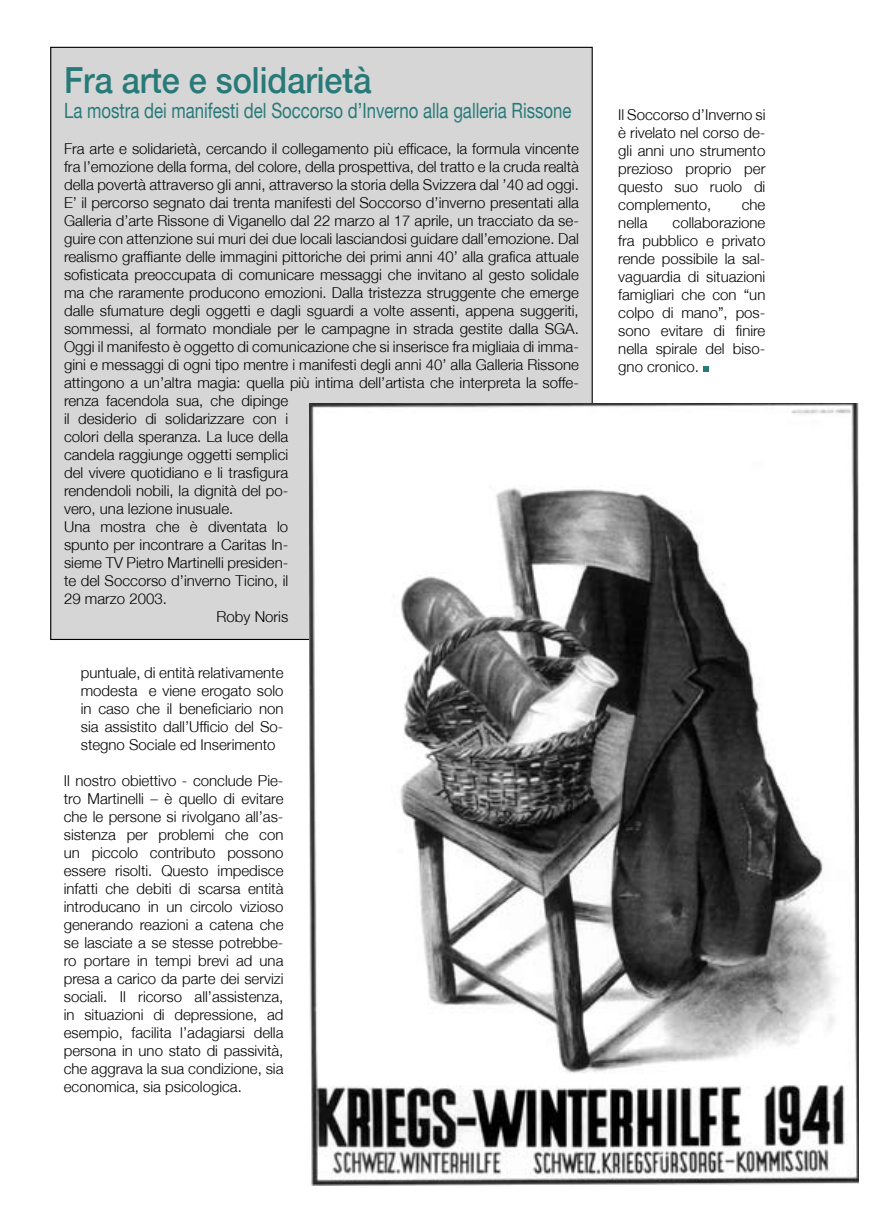
<style>
.page{position:relative;width:893px;height:1212px;background:#fff}
.page>*{position:absolute;margin:0;border:0;box-sizing:border-box;transform-origin:0 0}
.Normale{font:500 36px "Helvetica Neue";color:#277a78;scale:.9 1}
.Normale-2{font:21px "Helvetica Neue";color:#277a78;scale:.8 1}
.Normale-3{font:300 15px/18px "Helvetica Neue";color:#000;text-align:justify}
</style>
<div class="page">
<div style="left:51px;top:47px;width:541px;height:592px;background:#d6d6d6"></div>
<img style="left:310px;top:403px;width:549px;height:782px">
<svg style="left:703px;top:366px;width:5px;height:6px"></svg>
<p class="Normale" style="left:64px;top:59px;width:343px">Fra arte e solidarietà</p>
<p class="Normale-2" style="left:64px;top:98px;width:636px">La mostra dei manifesti del Soccorso d’Inverno alla galleria Rissone</p>
<p class="Normale-3" style="left:64px;top:139px;width:516px;text-align:left">Fra arte e solidarietà, cercando il collegamento più efficace, la formula vincente fra l’emozione della forma, del colore, della prospettiva, del tratto e la cruda realtà della povertà attraverso gli anni, attraverso la storia della Svizzera dal ’40 ad oggi.<br>E’ il percorso segnato dai trenta manifesti del Soccorso d’inverno presentati alla Galleria d’arte Rissone di Viganello dal 22 marzo al 17 aprile, un tracciato da se&shy;guire con attenzione sui muri dei due locali lasciandosi guidare dall’emozione. Dal realismo graffiante delle immagini pittoriche dei primi anni 40’ alla grafica attuale sofisticata preoccupata di comunicare messaggi che invitano al gesto solidale ma che raramente producono emozioni. Dalla tristezza struggente che emerge dalle sfumature degli oggetti e dagli sguardi a volte assenti, appena suggeriti, sommessi, al formato mondiale per le campagne in strada gestite dalla SGA.<br>Oggi il manifesto è oggetto di comunicazione che si inserisce fra migliaia di imma&shy;gini e messaggi di ogni tipo mentre i manifesti degli anni 40’ alla Galleria Rissone attingono a un’altra magia: quella più intima dell’artista che interpreta la soffe&shy;renza facendola sua, che dipinge<br>il desiderio di solidarizzare con i<br>colori della speranza. La luce della<br>candela raggiunge oggetti semplici<br>del vivere quotidiano e li trasfigura<br>rendendoli nobili, la dignità del po-<br>vero, una lezione inusuale.</p>
<p class="Normale-3" style="left:64px;top:517px;width:226px">Una mostra che è diventata lo spunto per incontrare a Caritas In&shy;sieme TV Pietro Martinelli presiden&shy;te del Soccorso d’inverno Ticino, il 29 marzo 2003.</p>
<p class="Normale-3" style="left:217px;top:607px;width:73px">Roby Noris</p>
<p class="Normale-3" style="left:81px;top:663px;width:204px">puntuale, di entità relativamente modesta e viene erogato solo in caso che il beneficiario non sia assistito dall’Ufficio del So&shy;stegno Sociale ed Inserimento</p>
<p class="Normale-3" style="left:64px;top:771px;width:221px">Il nostro obiettivo - conclude Pie&shy;tro Martinelli – è quello di evitare che le persone si rivolgano all’as&shy;sistenza per problemi che con un piccolo contributo possono essere risolti. Questo impedisce infatti che debiti di scarsa entità introducano in un circolo vizioso generando reazioni a catena che se lasciate a se stesse potrebbe&shy;ro portare in tempi brevi ad una presa a carico da parte dei servizi sociali. Il ricorso all’assistenza, in situazioni di depressione, ad esempio, facilita l’adagiarsi della persona in uno stato di passività, che aggrava la sua condizione, sia economica, sia psicologica.</p>
<p class="Normale-3" style="left:618px;top:105px;width:149px">Il Soccorso d’Inverno si è rivelato nel corso de&shy;gli anni uno strumento prezioso proprio per questo suo ruolo di complemento,</p>
<p class="Normale-3" style="left:742px;top:195px;width:25px">che</p>
<p class="Normale-3" style="left:618px;top:213px;width:149px;text-indent:54px">collaborazione fra pubblico e privato rende possibile la sal&shy;vaguardia di situazioni famigliari che con “un colpo di mano”, pos&shy;sono evitare di finire nella spirale del biso&shy;gno cronico.</p>
<p class="Normale-3" style="left:618px;top:213px;width:31px">nella</p>
</div>
